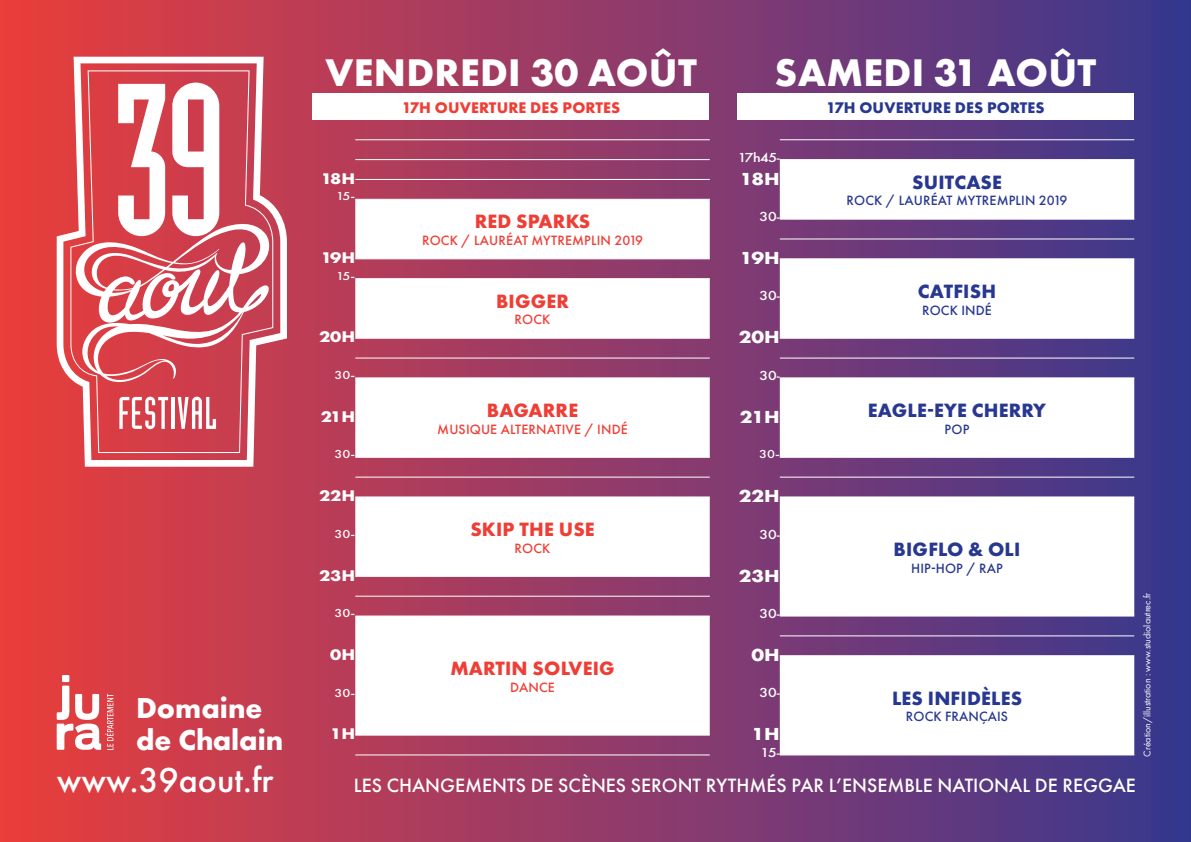
<style>
.page{position:relative;width:1191px;height:842px;background:#fff}
.page>*{position:absolute;margin:0;border:0;box-sizing:border-box;transform-origin:0 0}
.TItre{font:700 40px "Futura PT";letter-spacing:.01em;color:#fff}
.TItre-2{font:500 36px "Futura PT";color:#fff}
.TItre-3{font:700 30px/32px "Futura PT";color:#fff}
.TItre-4{font:500 20px "Futura PT";color:#fff}
.Date{font:700 20px "Futura PT";letter-spacing:.01em;color:#283890}
.Date-2{font:700 20px "Futura PT";letter-spacing:.01em;color:#ee3e35}
.t1{font:700 16px "Futura PT";color:#fff;scale:1.17 1}
.t2{font:700 16px "Futura";color:#fff;scale:1.17 1}
.Date-3{font:700 16px "Futura PT";letter-spacing:.01em;color:#ee3e35}
.Date-4{font:700 16px "Futura PT";letter-spacing:.01em;color:#283890}
.Date-5{font:500 14px "Futura PT";letter-spacing:.01em;color:#ee3e35}
.Date-6{font:500 14px "Futura PT";letter-spacing:.01em;color:#283890}
.t3{font:500 12px "Futura";color:#fff;scale:1.17 1}
.t4{font:500 12px "Futura PT";color:#fff;scale:1.17 1}
.t5{font:10px "Futura PT";color:#fff}
</style>
<div class="page">
<div style="left:0;top:0;width:1191px;height:842px;background:linear-gradient(to right,#eb3f3e,#3b3991)"></div>
<svg style="left:355px;top:200px;width:355px;height:535px"></svg>
<hr style="left:355px;top:139px;width:355px;height:1px;background:#fff">
<hr style="left:355px;top:159px;width:355px;height:1px;background:#fff">
<hr style="left:355px;top:179px;width:355px;height:1px;background:#fff">
<hr style="left:355px;top:199px;width:355px;height:1px;background:#fff">
<hr style="left:355px;top:258px;width:355px;height:1px;background:#fff">
<hr style="left:355px;top:278px;width:355px;height:1px;background:#fff">
<hr style="left:355px;top:338px;width:355px;height:1px;background:#fff">
<hr style="left:355px;top:358px;width:355px;height:1px;background:#fff">
<hr style="left:355px;top:377px;width:355px;height:1px;background:#fff">
<hr style="left:355px;top:457px;width:355px;height:1px;background:#fff">
<hr style="left:355px;top:477px;width:355px;height:1px;background:#fff">
<hr style="left:355px;top:496px;width:355px;height:1px;background:#fff">
<hr style="left:355px;top:576px;width:355px;height:1px;background:#fff">
<hr style="left:355px;top:596px;width:355px;height:1px;background:#fff">
<hr style="left:355px;top:615px;width:355px;height:1px;background:#fff">
<hr style="left:355px;top:735px;width:355px;height:1px;background:#fff">
<hr style="left:355px;top:754px;width:355px;height:1px;background:#fff">
<div style="left:312px;top:94px;width:397px;height:26px;background:#fff"></div>
<div style="left:737px;top:94px;width:397px;height:26px;background:#fff"></div>
<svg style="left:780px;top:160px;width:354px;height:594px"></svg>
<hr style="left:780px;top:139px;width:354px;height:1px;background:#fff">
<hr style="left:780px;top:159px;width:354px;height:1px;background:#fff">
<hr style="left:780px;top:219px;width:354px;height:1px;background:#fff">
<hr style="left:780px;top:238px;width:354px;height:1px;background:#fff">
<hr style="left:780px;top:258px;width:354px;height:1px;background:#fff">
<hr style="left:780px;top:338px;width:354px;height:1px;background:#fff">
<hr style="left:780px;top:358px;width:354px;height:1px;background:#fff">
<hr style="left:780px;top:377px;width:354px;height:1px;background:#fff">
<hr style="left:780px;top:457px;width:354px;height:1px;background:#fff">
<hr style="left:780px;top:477px;width:354px;height:1px;background:#fff">
<hr style="left:780px;top:496px;width:354px;height:1px;background:#fff">
<hr style="left:780px;top:615px;width:354px;height:1px;background:#fff">
<hr style="left:780px;top:635px;width:354px;height:1px;background:#fff">
<hr style="left:780px;top:655px;width:354px;height:1px;background:#fff">
<hr style="left:780px;top:754px;width:354px;height:1px;background:#fff">
<svg style="left:57px;top:57px;width:230px;height:410px"></svg>
<svg style="left:70px;top:70px;width:203px;height:383px;background:#d86069"></svg>
<svg style="left:72px;top:83px;width:200px;height:303px"></svg>
<svg style="left:57px;top:675px;width:56px;height:75px"></svg>
<p class="TItre" style="left:325px;top:47px;width:373px">VENDREDI 30 AOÛT</p>
<p class="TItre" style="left:774px;top:47px;width:323px">SAMEDI 31 AOÛT</p>
<p class="t1" style="left:321px;top:168px;width:31px">18H</p>
<p class="t4" style="left:336px;top:189px;width:18px">15-</p>
<p class="t1" style="left:321px;top:247px;width:31px">19H</p>
<p class="t4" style="left:336px;top:269px;width:18px">15-</p>
<p class="t1" style="left:319px;top:327px;width:32px">20H</p>
<p class="t4" style="left:334px;top:368px;width:19px">30-</p>
<p class="t1" style="left:321px;top:406px;width:31px">21H</p>
<p class="t4" style="left:334px;top:447px;width:19px">30-</p>
<p class="t1" style="left:319px;top:485px;width:32px">22H</p>
<p class="Date-3" style="left:402px;top:97px;width:220px">17H OUVERTURE DES PORTES</p>
<p class="Date-4" style="left:826px;top:97px;width:220px">17H OUVERTURE DES PORTES</p>
<p class="t3" style="left:738px;top:149px;width:37px">17h45-</p>
<p class="Date" style="left:912px;top:169px;width:91px">SUITCASE</p>
<p class="Date-6" style="left:846px;top:192px;width:222px">ROCK / LAURÉAT MYTREMPLIN 2019</p>
<p class="t2" style="left:740px;top:167px;width:36px">18H</p>
<p class="t3" style="left:759px;top:208px;width:19px">30-</p>
<p class="t2" style="left:740px;top:246px;width:36px">19H</p>
<p class="Date-2" style="left:475px;top:209px;width:117px">RED SPARKS</p>
<p class="Date-5" style="left:422px;top:232px;width:222px">ROCK / LAURÉAT MYTREMPLIN 2019</p>
<p class="Date-2" style="left:496px;top:288px;width:74px">BIGGER</p>
<p class="Date-5" style="left:514px;top:311px;width:37px">ROCK</p>
<p class="Date-2" style="left:487px;top:397px;width:93px">BAGARRE</p>
<p class="Date-5" style="left:437px;top:420px;width:192px">MUSIQUE ALTERNATIVE / INDÉ</p>
<p class="t3" style="left:759px;top:288px;width:19px">30-</p>
<p class="t2" style="left:739px;top:326px;width:37px">20H</p>
<p class="t3" style="left:759px;top:367px;width:19px">30-</p>
<p class="t2" style="left:740px;top:405px;width:36px">21H</p>
<p class="t4" style="left:759px;top:447px;width:19px">30-</p>
<p class="t2" style="left:739px;top:485px;width:37px">22H</p>
<p class="Date" style="left:918px;top:278px;width:80px">CATFISH</p>
<p class="Date-6" style="left:922px;top:301px;width:71px">ROCK INDÉ</p>
<p class="Date" style="left:868px;top:397px;width:180px">EAGLE-EYE CHERRY</p>
<p class="Date-6" style="left:944px;top:420px;width:26px">POP</p>
<p class="Date-2" style="left:470px;top:516px;width:126px">SKIP THE USE</p>
<p class="Date-5" style="left:514px;top:540px;width:37px">ROCK</p>
<p class="t3" style="left:759px;top:526px;width:19px">30-</p>
<p class="t2" style="left:739px;top:564px;width:37px">23H</p>
<p class="t3" style="left:759px;top:605px;width:19px">30-</p>
<p class="t2" style="left:751px;top:643px;width:26px">0H</p>
<p class="t4" style="left:334px;top:527px;width:19px">30-</p>
<p class="t1" style="left:319px;top:565px;width:32px">23H</p>
<p class="t4" style="left:334px;top:606px;width:19px">30-</p>
<p class="Date" style="left:893px;top:536px;width:128px">BIGFLO &amp; OLI</p>
<p class="Date-6" style="left:911px;top:559px;width:93px">HIP-HOP / RAP</p>
<p class="t5" style="left:1141px;top:757px;width:165px;rotate:-90deg">Création/illustration : www.studiolautrec.fr</p>
<p class="t1" style="left:330px;top:644px;width:23px">0H</p>
<p class="t4" style="left:334px;top:685px;width:19px">30-</p>
<p class="t1" style="left:330px;top:724px;width:23px">1H</p>
<p class="Date-2" style="left:450px;top:655px;width:166px">MARTIN SOLVEIG</p>
<p class="Date-5" style="left:510px;top:678px;width:46px">DANCE</p>
<p class="Date" style="left:892px;top:685px;width:132px">LES INFIDÈLES</p>
<p class="Date-6" style="left:906px;top:708px;width:104px">ROCK FRANÇAIS</p>
<p class="t3" style="left:759px;top:685px;width:19px">30-</p>
<p class="t2" style="left:751px;top:723px;width:26px">1H</p>
<p class="t3" style="left:760px;top:744px;width:18px">15-</p>
<p class="TItre-3" style="left:136px;top:691px;width:149px">Domaine de Chalain</p>
<p class="TItre-2" style="left:57px;top:759px;width:218px">www.39aout.fr</p>
<p class="TItre-4" style="left:354px;top:774px;width:783px">LES CHANGEMENTS DE SCÈNES SERONT RYTHMÉS PAR L’ENSEMBLE NATIONAL DE REGGAE</p>
</div>
